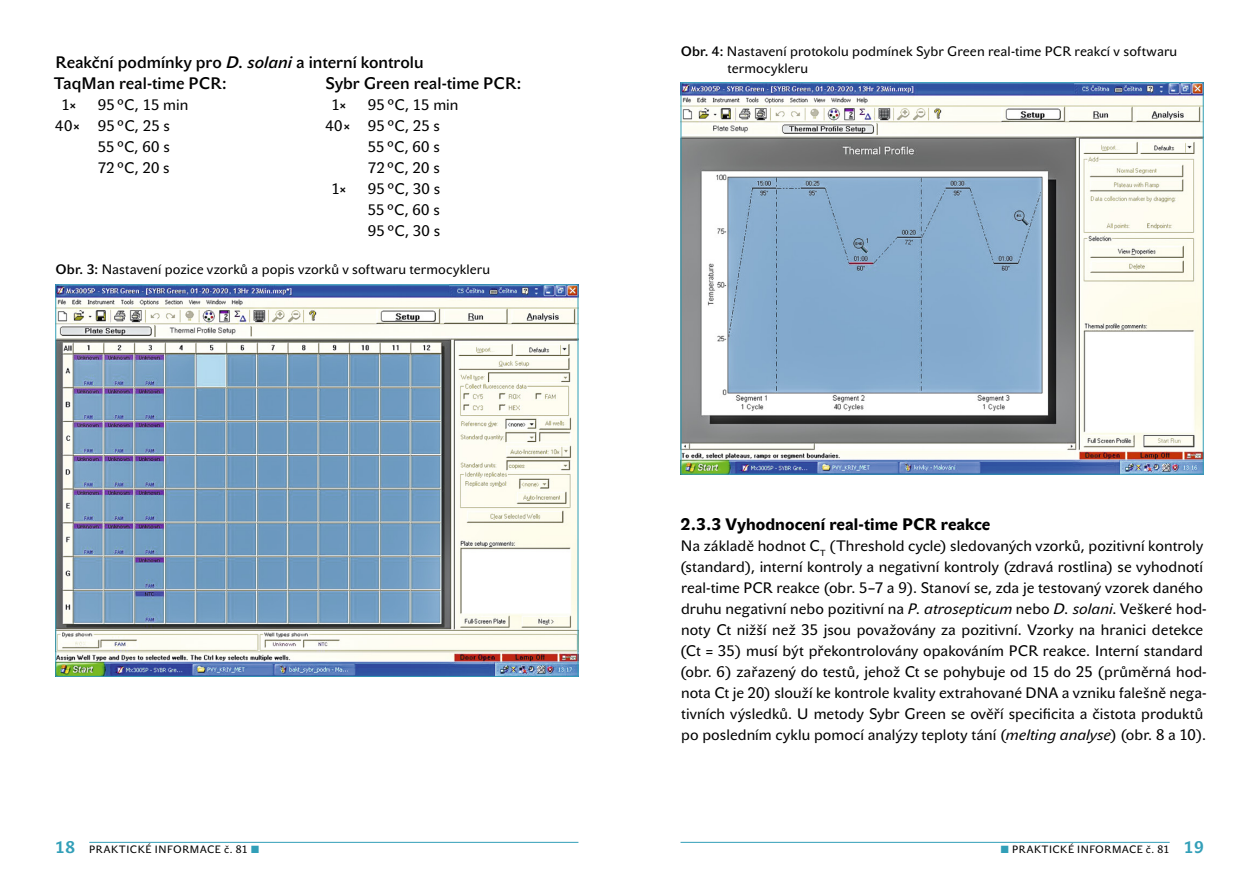
<style>
.page{position:relative;width:1259px;height:893px;background:#fff}
.page>*{position:absolute;margin:0;border:0;box-sizing:border-box;transform-origin:0 0}
.MEZITIT{font:16.5px "John Sans Medium Pro";color:#000}
.PODTITULEK{font:16.5px "John Sans Heavy Pro";letter-spacing:.005em;color:#000}
.TEXT{font:15px/21px "John Sans Text Pro";letter-spacing:.005em;color:#000}
.POPISEK{font:13.5px/16.2px "John Sans Text Pro";letter-spacing:.01em;color:#000}
.t1{font:10.5px "John Sans Text Pro";letter-spacing:.06em;color:#000}
.s1{font-style:italic}
.s2{font-family:"John Sans Medium Pro"}
.s3{font-weight:700;font-size:16.5px;color:#329fb8}
</style>
<div class="page">
<img style="left:57px;top:286px;width:519px;height:389px">
<img style="left:682px;top:84px;width:519px;height:389px">
<hr style="left:89px;top:842px;width:489px;height:1px;background:#329fb8">
<hr style="left:680px;top:842px;width:489px;height:1px;background:#329fb8">
<p class="MEZITIT" style="left:56px;top:52px;width:369px">Reakční podmínky pro <span class="s1">D. solani</span> a interní kontrolu</p>
<p class="MEZITIT" style="left:54px;top:73px;width:174px">TaqMan real-time PCR:</p>
<p class="TEXT" style="left:61px;top:94px;width:17px">1×</p>
<p class="TEXT" style="left:98px;top:94px;width:92px">95 °C, 15 min</p>
<p class="TEXT" style="left:55px;top:115px;width:116px">40× 95 °C, 25 s</p>
<p class="TEXT" style="left:98px;top:136px;width:73px">55 °C, 60 s</p>
<p class="TEXT" style="left:98px;top:157px;width:73px">72 °C, 20 s</p>
<p class="MEZITIT" style="left:326px;top:73px;width:197px">Sybr Green real-time PCR:</p>
<p class="TEXT" style="left:331px;top:94px;width:17px">1×</p>
<p class="TEXT" style="left:368px;top:94px;width:92px">95 °C, 15 min</p>
<p class="TEXT" style="left:325px;top:115px;width:116px">40× 95 °C, 25 s</p>
<p class="TEXT" style="left:368px;top:136px;width:73px">55 °C, 60 s</p>
<p class="TEXT" style="left:368px;top:157px;width:73px">72 °C, 20 s</p>
<p class="TEXT" style="left:331px;top:178px;width:17px">1×</p>
<p class="TEXT" style="left:368px;top:178px;width:74px">95 °C, 30 s</p>
<p class="TEXT" style="left:368px;top:199px;width:73px">55 °C, 60 s</p>
<p class="TEXT" style="left:368px;top:220px;width:74px">95 °C, 30 s</p>
<p class="POPISEK" style="left:55px;top:262px;width:436px"><span class="s2">Obr. 3:</span> Nastavení pozice vzorků a popis vzorků v softwaru termocykleru</p>
<p class="POPISEK" style="left:727px;top:44px;width:451px;text-indent:-47px"><span class="s2">Obr. 4:</span> Nastavení protokolu podmínek Sybr Green real-time PCR reakcí v softwaru termocykleru</p>
<p class="PODTITULEK" style="left:680px;top:514px;width:311px">2.3.3 Vyhodnocení real-time PCR reakce</p>
<p class="TEXT" style="left:680px;top:535px;width:528px">Na základě hodnot C<sub>T</sub> (Threshold cycle) sledovaných vzorků, pozitivní kontroly (standard), interní kontroly a negativní kontroly (zdravá rostlina) se vyhodnotí real-time PCR reakce (obr. 5<span class="s1">–</span>7 a 9). Stanoví se, zda je testovaný vzorek daného druhu negativní nebo pozitivní na <span class="s1">P. atrosepticum</span> nebo <span class="s1">D. solani</span>. Veškeré hod&shy;noty Ct nižší než 35 jsou považovány za pozitivní. Vzorky na hranici detekce (Ct = 35) musí být překontrolovány opakováním PCR reakce. Interní standard (obr. 6) zařazený do testů, jehož Ct se pohybuje od 15 do 25 (průměrná hod&shy;nota Ct je 20) slouží ke kontrole kvality extrahované DNA a vzniku falešně nega&shy;tivních výsledků. U metody Sybr Green se ověří specificita a čistota produktů po posledním cyklu pomocí analýzy teploty tání (<span class="s1">melting analyse</span>) (obr. 8 a 10).</p>
<p class="t1" style="left:55px;top:844px;width:194px"><span class="s3">18</span> PRAKTICKÉ INFORMACE č. 81</p>
<p class="t1" style="left:1012px;top:844px;width:193px">PRAKTICKÉ INFORMACE č. 81 <span class="s3">19</span></p>
</div>
